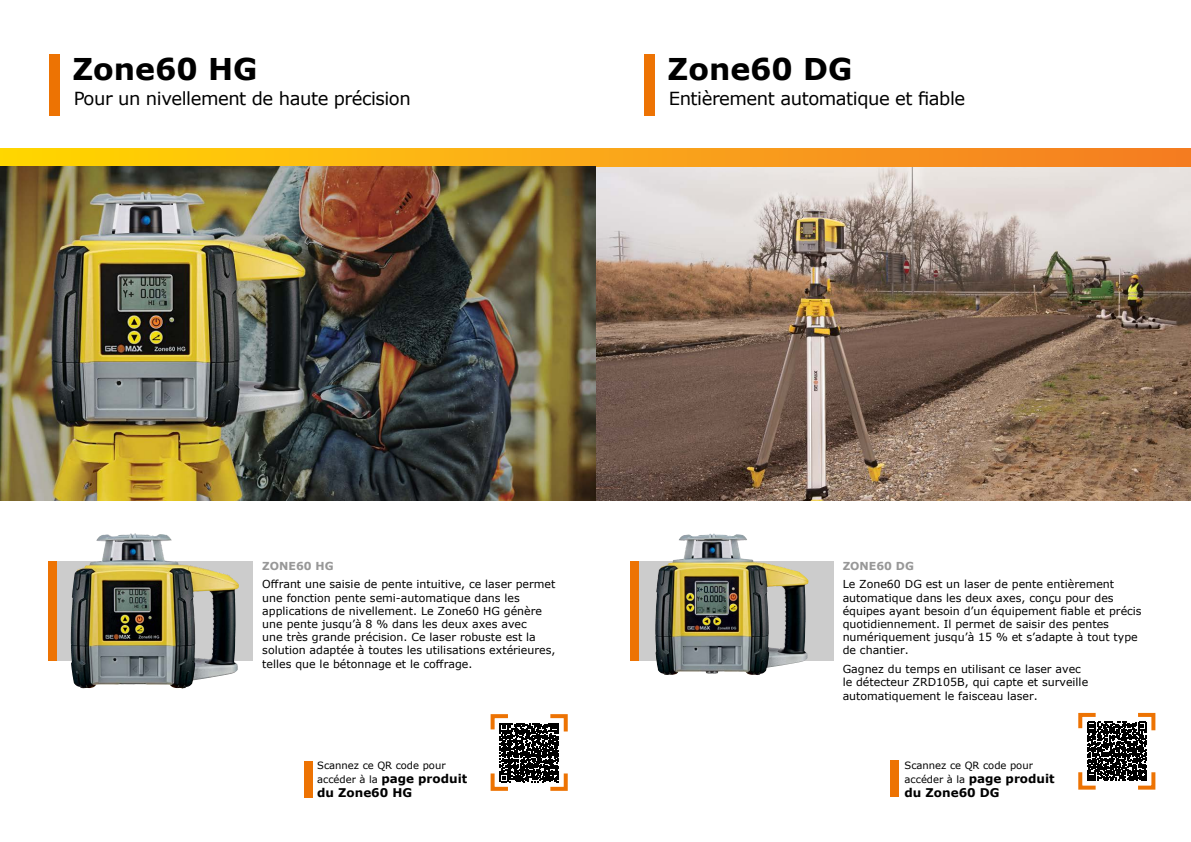
<style>
.page{position:relative;width:1191px;height:842px;background:#fff}
.page>*{position:absolute;margin:0;border:0;box-sizing:border-box;transform-origin:0 0}
.t1{font:700 30px "Verdana";color:#000}
.t2{font:18px "Verdana";letter-spacing:-.025em;color:#000}
.t3{font:700 12px/14.4px "Verdana";color:#000}
.t4{font:11px/13.2px "Verdana";color:#000}
.t5{font:700 11px "Verdana";color:#989898}
.t6{font:10px "Verdana";color:#000}
.s1{font-weight:400;font-size:10px}
</style>
<div class="page">
<div style="left:49px;top:55px;width:11px;height:61px;background:#ed7303"></div>
<div style="left:644px;top:55px;width:10px;height:61px;background:#ed7303"></div>
<img style="left:57px;top:561px;width:195px;height:100px">
<img style="left:638px;top:561px;width:195px;height:100px">
<div style="left:630px;top:561px;width:8px;height:100px;background:#ed7303"></div>
<img style="left:77px;top:533px;width:58px;height:37px">
<img style="left:659px;top:534px;width:54px;height:36px">
<div style="left:305px;top:761px;width:8px;height:37px;background:#ed7303"></div>
<svg style="left:490px;top:714px;width:78px;height:77px"></svg>
<div style="left:890px;top:760px;width:8px;height:37px;background:#ed7303"></div>
<svg style="left:1078px;top:712px;width:78px;height:78px"></svg>
<div style="left:49px;top:561px;width:8px;height:100px;background:#ed7303"></div>
<div style="left:0;top:149px;width:1191px;height:18px;background:linear-gradient(to right,#ffd705,#f47b26)"></div>
<img style="left:0;top:167px;width:1191px;height:333px">
<h1 class="t1" style="left:73px;top:48px;width:187px">Zone60 HG</h1>
<h1 class="t1" style="left:667px;top:48px;width:186px">Zone60 DG</h1>
<h2 class="t2" style="left:74px;top:86px;width:339px">Pour un nivellement de haute précision</h2>
<h2 class="t2" style="left:669px;top:86px;width:298px">Entièrement automatique et fiable</h2>
<p class="t5" style="left:262px;top:558px;width:73px">ZONE60 HG</p>
<p class="t4" style="left:262px;top:578px;width:295px">Offrant une saisie de pente intuitive, ce laser permet une fonction pente semi-automatique dans les applications de nivellement. Le Zone60 HG génère une pente jusqu’à 8 % dans les deux axes avec<br>une très grande précision. Ce laser robuste est la solution adaptée à toutes les utilisations extérieures, telles que le bétonnage et le coffrage.</p>
<p class="t6" style="left:317px;top:758px;width:130px">Scannez ce QR code pour</p>
<p class="t3" style="left:317px;top:771px;width:152px"><span class="s1">accéder à la</span> page produit du Zone60 HG</p>
<p class="t5" style="left:842px;top:558px;width:73px">ZONE60 DG</p>
<p class="t4" style="left:842px;top:578px;width:300px">Le Zone60 DG est un laser de pente entièrement automatique dans les deux axes, conçu pour des équipes ayant besoin d’un équipement fiable et précis quotidiennement. Il permet de saisir des pentes numériquement jusqu’à 15 % et s’adapte à tout type de chantier.</p>
<p class="t4" style="left:842px;top:662px;width:247px">Gagnez du temps en utilisant ce laser avec le détecteur ZRD105B, qui capte et surveille automatiquement le faisceau laser.</p>
<p class="t6" style="left:904px;top:758px;width:130px">Scannez ce QR code pour</p>
<p class="t3" style="left:904px;top:771px;width:152px"><span class="s1">accéder à la</span> page produit du Zone60 DG</p>
</div>
